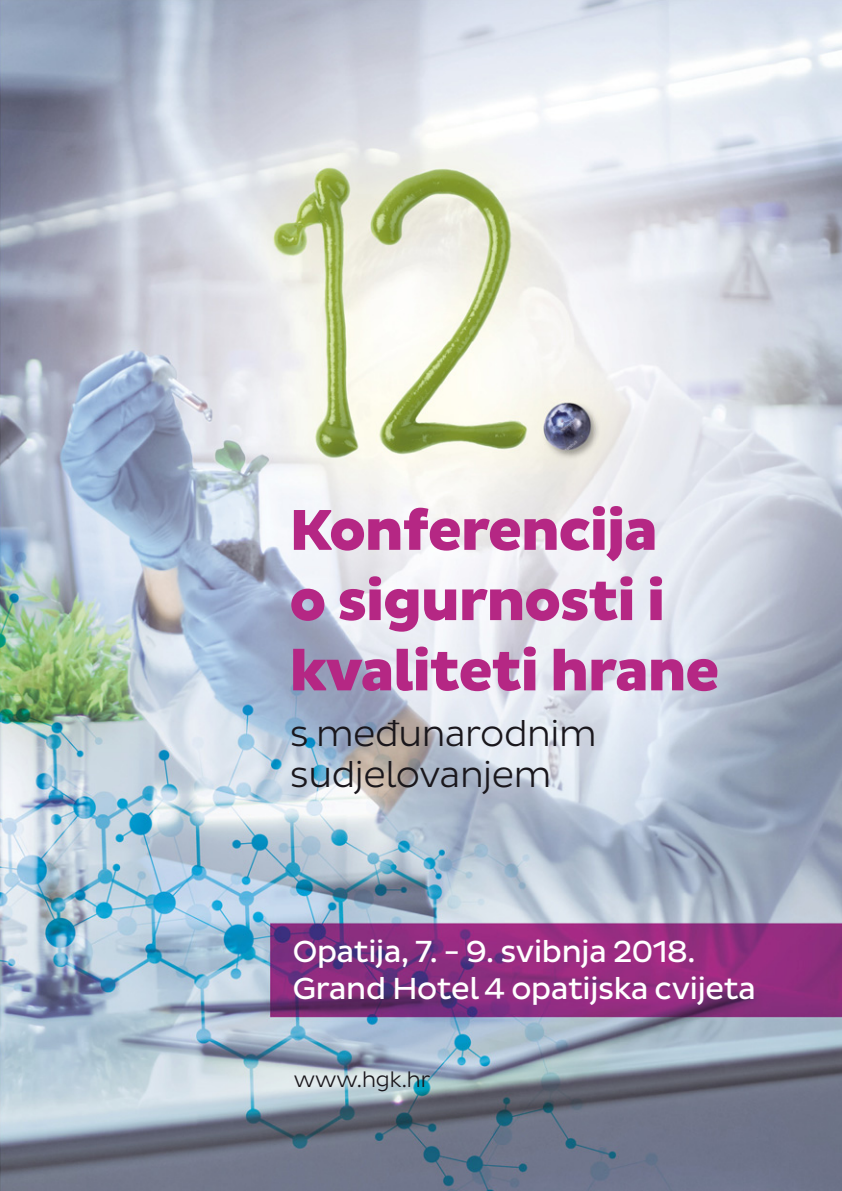
<style>
.page{position:relative;width:842px;height:1191px;background:#fff}
.page>*{position:absolute;margin:0;border:0;box-sizing:border-box;transform-origin:0 0}
.t1{font:800 58.6px/70.2px "Pluto Sans";letter-spacing:-.03em;color:#b52784}
.t2{font:300 36.6px/41.2px "Pluto Sans";letter-spacing:-.03em;color:#1a171c}
.t3{font:31px/37.2px "Pluto Sans";letter-spacing:-.03em;color:#fff}
.t4{font:300 22px "Pluto Sans";letter-spacing:-.03em;color:#1a171c}
</style>
<div class="page">
<img style="left:0;top:0;width:842px;height:1190px">
<h1 class="t1" style="left:289px;top:499px;width:432px">Konferencija<br>o sigurnosti i kvaliteti hrane</h1>
<p class="t2" style="left:290px;top:715px;width:309px">s međunarodnim sudjelovanjem</p>
<p class="t3" style="left:292px;top:935px;width:465px">Opatija, 7. - 9. svibnja 2018.<br>Grand Hotel 4 opatijska cvijeta</p>
<p class="t4" style="left:293px;top:1071px;width:139px">www.hgk.hr</p>
</div>
